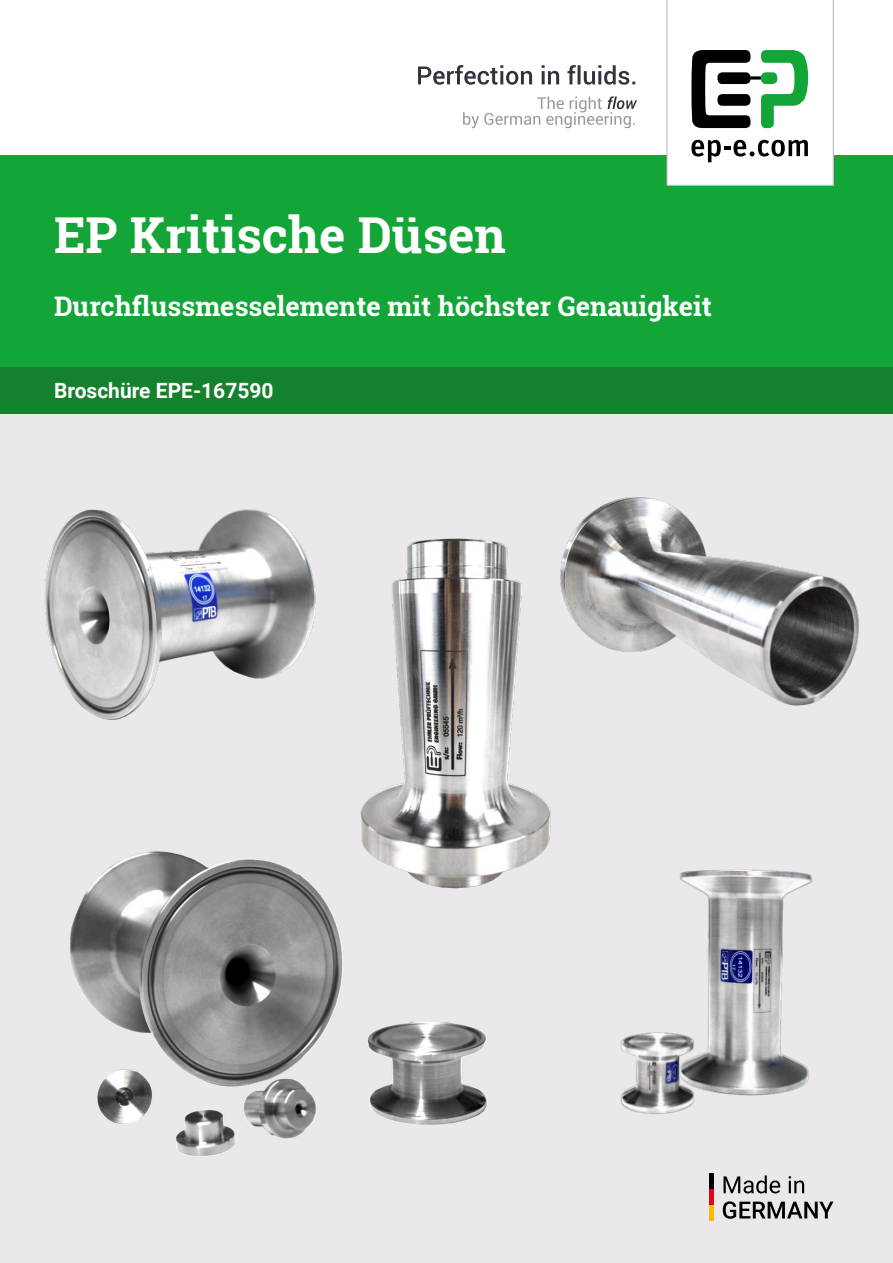
<style>
.page{position:relative;width:893px;height:1263px;background:#fff}
.page>*{position:absolute;margin:0;border:0;box-sizing:border-box;transform-origin:0 0}
.t1{font:700 49.5px "Roboto Slab";color:#fff}
.t2{font:700 27px "Roboto Slab";color:#fff}
.t3{font:700 21px "Roboto";color:#fff}
</style>
<div class="page">
<div style="left:0;top:410px;width:893px;height:853px;background:#eae8eb"></div>
<div style="left:0;top:155px;width:893px;height:212px;background:#13a538"></div>
<div style="left:0;top:367px;width:893px;height:47px;background:#14822c"></div>
<svg style="left:667px;top:0;width:166px;height:186px"></svg>
<svg style="left:418px;top:65px;width:217px;height:20px"></svg>
<svg style="left:463px;top:96px;width:174px;height:32px"></svg>
<div style="left:709px;top:1173px;width:5px;height:16px;background:#000"></div>
<div style="left:709px;top:1189px;width:5px;height:16px;background:#e30613"></div>
<div style="left:709px;top:1205px;width:5px;height:15px;background:#fbba00"></div>
<svg style="left:723px;top:1175px;width:81px;height:18px"></svg>
<svg style="left:723px;top:1201px;width:110px;height:18px"></svg>
<img style="left:44px;top:509px;width:272px;height:211px">
<img style="left:620px;top:869px;width:193px;height:245px">
<img style="left:70px;top:851px;width:417px;height:305px">
<img style="left:342px;top:538px;width:209px;height:362px">
<img style="left:542px;top:497px;width:317px;height:215px">
<h1 class="t1" style="left:54px;top:201px;width:453px">EP Kritische Düsen</h1>
<p class="t2" style="left:54px;top:288px;width:659px">Durchflussmesselemente mit höchster Genauigkeit</p>
<p class="t3" style="left:54px;top:376px;width:221px">Broschüre EPE-167590</p>
</div>
